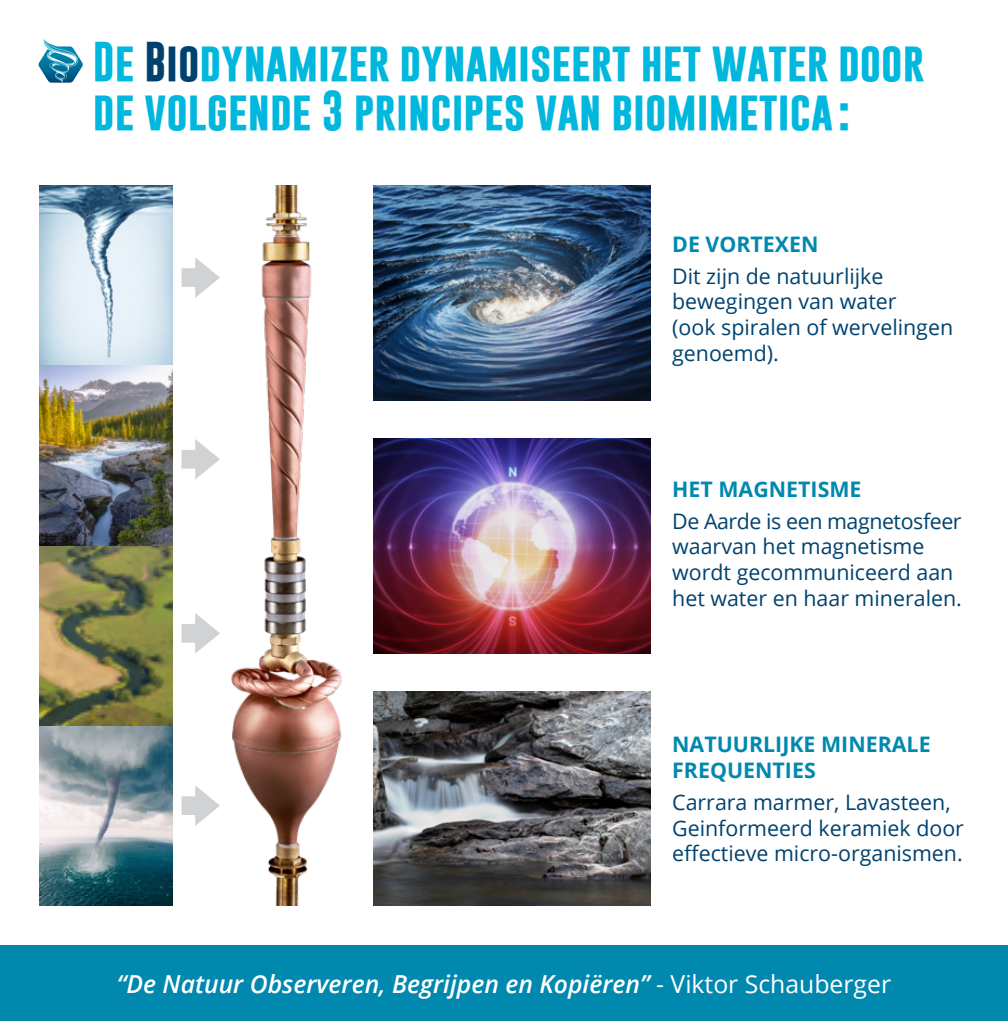
<style>
.page{position:relative;width:1008px;height:1021px;background:#fff}
.page>*{position:absolute;margin:0;border:0;box-sizing:border-box;transform-origin:0 0}
.t1{font:700 40.5px/48.6px "Gobold";color:#00b7dd}
.t2{font:italic 600 24.75px "Open Sans";color:#fff}
.t3{font:21.38px/25.7px "Open Sans";color:#00426f}
.t4{font:700 21.38px/25.7px "Open Sans";color:#0088af}
.s1{color:#00426f}
.s2{font-weight:400;font-style:normal}
</style>
<div class="page">
<div style="left:0;top:945px;width:1008px;height:75px;background:#0088af"></div>
<svg style="left:38px;top:38px;width:45px;height:45px"></svg>
<img style="left:373px;top:186px;width:277px;height:214px">
<img style="left:373px;top:439px;width:277px;height:214px">
<img style="left:373px;top:691px;width:277px;height:214px">
<svg style="left:182px;top:257px;width:24px;height:41px"></svg>
<svg style="left:182px;top:439px;width:24px;height:40px"></svg>
<svg style="left:182px;top:613px;width:24px;height:40px"></svg>
<svg style="left:182px;top:785px;width:24px;height:41px"></svg>
<img style="left:39px;top:186px;width:134px;height:719px">
<img style="left:206px;top:186px;width:136px;height:719px">
<h1 class="t1" style="left:93px;top:38px;width:833px">De <span class="s1">Bio</span>dynamizer dynamiseert het water door de volgende 3 principes van biomimetica:</h1>
<p class="t4" style="left:672px;top:230px;width:148px">DE VORTEXEN</p>
<p class="t3" style="left:672px;top:262px;width:282px">Dit zijn de natuurlijke bewegingen van water<br>(ook spiralen of wervelingen genoemd).</p>
<p class="t4" style="left:672px;top:475px;width:191px">HET MAGNETISME</p>
<p class="t3" style="left:672px;top:507px;width:291px">De Aarde is een magnetosfeer waarvan het magnetisme wordt gecommuniceerd aan het water en haar mineralen.</p>
<p class="t4" style="left:672px;top:731px;width:260px">NATUURLIJKE MINERALE<br>FREQUENTIES</p>
<p class="t3" style="left:672px;top:788px;width:293px">Carrara marmer, Lavasteen,<br>Geinformeerd keramiek door effectieve micro-organismen.</p>
<p class="t2" style="left:117px;top:966px;width:775px">“De Natuur Observeren, Begrijpen en Kopiëren” <span class="s2">- Viktor Schauberger</span></p>
</div>
